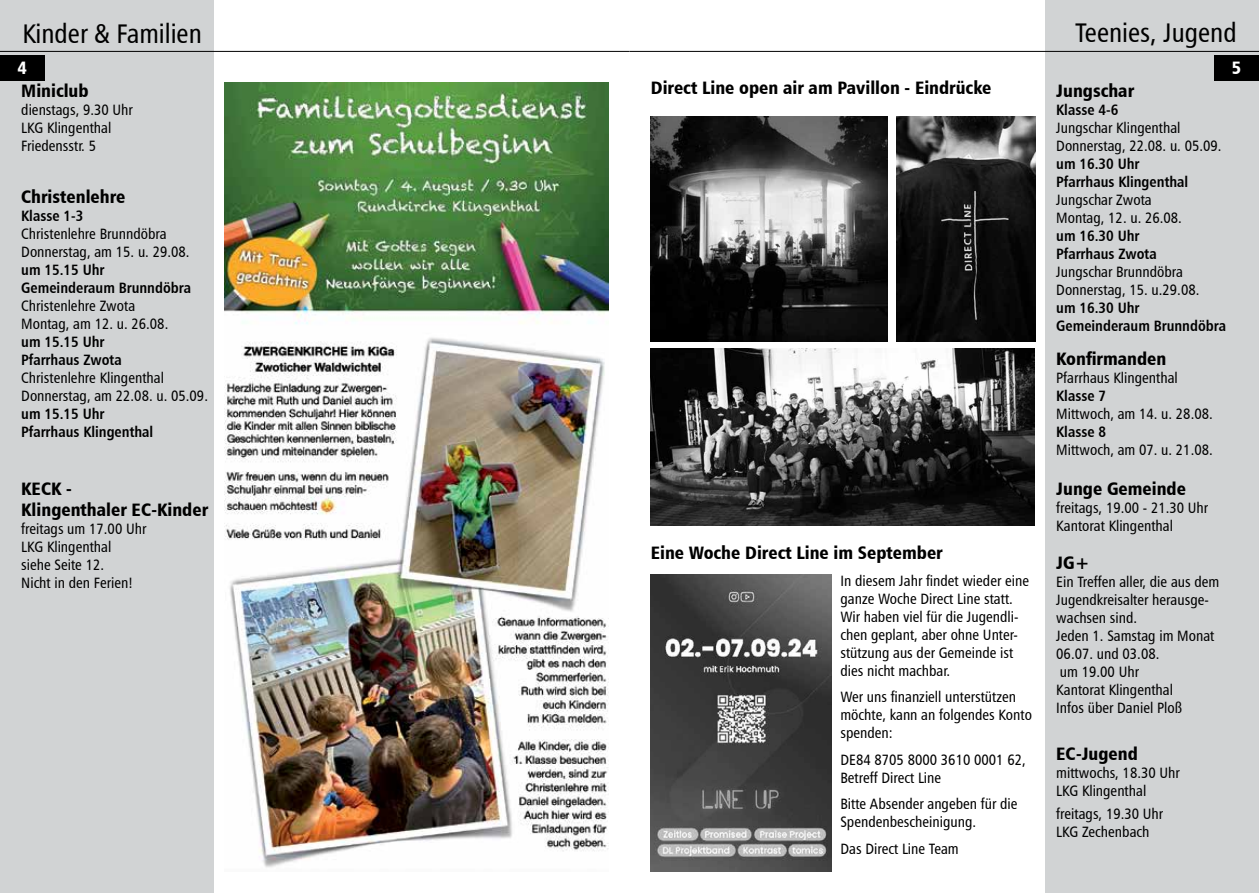
<style>
.page{position:relative;width:1259px;height:893px;background:#fff}
.page>*{position:absolute;margin:0;border:0;box-sizing:border-box;transform-origin:0 0}
.t1{font:27px "Humanist 777 BT Roman Condensed B";color:#000}
.t2{font:18px/21.6px "Humanist 777 BT Black Condensed B";color:#000}
.t3{font:18px "Humanist 777 BT Black Condensed B";color:#fff}
.t4{font:15px/18px "Humanist 777 BT Roman Condensed B";color:#000}
.t5{font:15px/18px "Humanist 777 BT Bold Condensed B";color:#000}
</style>
<div class="page">
<div style="left:0;top:0;width:214px;height:893px;background:#d1d3d4"></div>
<div style="left:1045px;top:0;width:214px;height:893px;background:#d1d3d4"></div>
<div style="left:0;top:55px;width:45px;height:26px;background:#000"></div>
<div style="left:1214px;top:55px;width:45px;height:26px;background:#000"></div>
<hr style="left:0;top:51px;width:629px;height:1px;background:#000">
<hr style="left:629px;top:51px;width:630px;height:1px;background:#000">
<img style="left:224px;top:83px;width:384px;height:785px">
<img style="left:650px;top:574px;width:182px;height:298px">
<img style="left:651px;top:349px;width:384px;height:176px">
<img style="left:896px;top:116px;width:139px;height:226px">
<img style="left:651px;top:116px;width:236px;height:226px">
<h1 class="t1" style="left:22px;top:17px;width:181px">Kinder &amp; Familien</h1>
<h1 class="t1" style="left:1075px;top:16px;width:163px">Teenies, Jugend</h1>
<p class="t2" style="left:21px;top:79px;width:69px">Miniclub</p>
<p class="t4" style="left:21px;top:100px;width:113px">dienstags, 9.30 Uhr<br>LKG Klingenthal<br>Friedensstr. 5</p>
<p class="t2" style="left:21px;top:185px;width:106px">Christenlehre</p>
<p class="t5" style="left:21px;top:206px;width:64px">Klasse 1-3</p>
<p class="t4" style="left:21px;top:224px;width:170px">Christenlehre Brunndöbra<br>Donnerstag, am 15. u. 29.08.</p>
<p class="t5" style="left:21px;top:260px;width:171px">um 15.15 Uhr<br>Gemeinderaum Brunndöbra</p>
<p class="t4" style="left:21px;top:296px;width:149px">Christenlehre Zwota<br>Montag, am 12. u. 26.08.</p>
<p class="t5" style="left:21px;top:332px;width:102px">um 15.15 Uhr<br>Pfarrhaus Zwota</p>
<p class="t4" style="left:21px;top:368px;width:188px">Christenlehre Klingenthal<br>Donnerstag, am 22.08. u. 05.09.</p>
<p class="t5" style="left:21px;top:404px;width:134px">um 15.15 Uhr<br>Pfarrhaus Klingenthal</p>
<p class="t3" style="left:18px;top:57px;width:11px">4</p>
<p class="t3" style="left:1232px;top:57px;width:11px">5</p>
<p class="t2" style="left:651px;top:77px;width:342px">Direct Line open air am Pavillon - Eindrücke</p>
<p class="t2" style="left:1056px;top:79px;width:79px">Jungschar</p>
<p class="t5" style="left:1056px;top:100px;width:64px">Klasse 4-6</p>
<p class="t4" style="left:1056px;top:118px;width:167px">Jungschar Klingenthal<br>Donnerstag, 22.08. u. 05.09.</p>
<p class="t5" style="left:1056px;top:154px;width:134px">um 16.30 Uhr<br>Pfarrhaus Klingenthal</p>
<p class="t4" style="left:1056px;top:190px;width:127px">Jungschar Zwota<br>Montag, 12. u. 26.08.</p>
<p class="t5" style="left:1056px;top:226px;width:102px">um 16.30 Uhr<br>Pfarrhaus Zwota</p>
<p class="t4" style="left:1056px;top:262px;width:145px">Jungschar Brunndöbra<br>Donnerstag, 15. u.29.08.</p>
<p class="t5" style="left:1056px;top:298px;width:171px">um 16.30 Uhr<br>Gemeinderaum Brunndöbra</p>
<p class="t2" style="left:1056px;top:347px;width:112px">Konfirmanden</p>
<p class="t4" style="left:1056px;top:368px;width:123px">Pfarrhaus Klingenthal</p>
<p class="t5" style="left:1056px;top:386px;width:51px">Klasse 7</p>
<p class="t4" style="left:1056px;top:404px;width:158px">Mittwoch, am 14. u. 28.08.</p>
<p class="t5" style="left:1056px;top:422px;width:51px">Klasse 8</p>
<p class="t4" style="left:1056px;top:440px;width:158px">Mittwoch, am 07. u. 21.08.</p>
<p class="t2" style="left:1056px;top:477px;width:131px">Junge Gemeinde</p>
<p class="t4" style="left:1056px;top:498px;width:153px">freitags, 19.00 - 21.30 Uhr<br>Kantorat Klingenthal</p>
<p class="t2" style="left:1056px;top:552px;width:35px">JG+</p>
<p class="t4" style="left:1056px;top:573px;width:165px">Ein Treffen aller, die aus dem<br>Jugendkreisalter herausge&shy;wachsen sind.<br>Jeden 1. Samstag im Monat<br>06.07. und 03.08.<br>um 19.00 Uhr<br>Kantorat Klingenthal<br>Infos über Daniel Ploß</p>
<p class="t2" style="left:1056px;top:743px;width:83px">EC-Jugend</p>
<p class="t4" style="left:1056px;top:764px;width:125px">mittwochs, 18.30 Uhr<br>LKG Klingenthal</p>
<p class="t4" style="left:1056px;top:804px;width:108px">freitags, 19.30 Uhr<br>LKG Zechenbach</p>
<p class="t2" style="left:21px;top:477px;width:188px">KECK -<br>Klingenthaler EC-Kinder</p>
<p class="t4" style="left:21px;top:520px;width:127px">freitags um 17.00 Uhr<br>LKG Klingenthal<br>siehe Seite 12.<br>Nicht in den Ferien!</p>
<p class="t2" style="left:651px;top:542px;width:293px">Eine Woche Direct Line im September</p>
<p class="t4" style="left:840px;top:571px;width:190px">In diesem Jahr findet wieder eine ganze Woche Direct Line statt.<br>Wir haben viel für die Jugendli&shy;chen geplant, aber ohne Unter&shy;stützung aus der Gemeinde ist dies nicht machbar.</p>
<p class="t4" style="left:840px;top:688px;width:193px">Wer uns finanziell unterstützen möchte, kann an folgendes Konto spenden:</p>
<p class="t4" style="left:840px;top:750px;width:187px">DE84 8705 8000 3610 0001 62,<br>Betreff Direct Line</p>
<p class="t4" style="left:840px;top:795px;width:179px">Bitte Absender angeben für die<br>Spendenbescheinigung.</p>
<p class="t4" style="left:840px;top:839px;width:120px">Das Direct Line Team</p>
</div>
